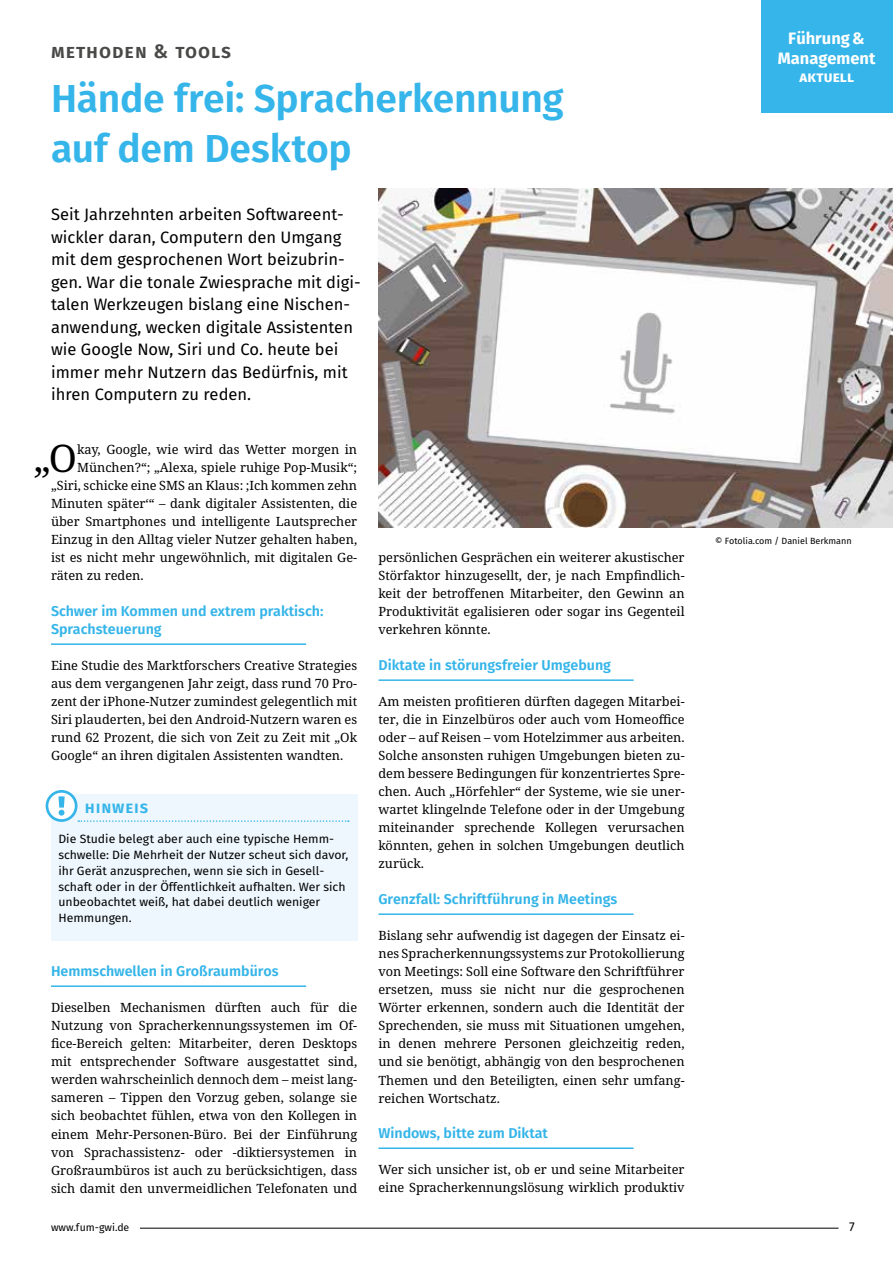
<style>
.page{position:relative;width:893px;height:1263px;background:#fff}
.page>*{position:absolute;margin:0;border:0;box-sizing:border-box;transform-origin:0 0}
.t1{font:600 39px/49.5px "Fira Sans";letter-spacing:-.005em;color:#35b5e9}
.t2{font:37.95px "Noto Serif";color:#000}
.t3{font:600 19.5px "Fira Sans";letter-spacing:.05em;color:#494948}
.t4{font:16.5px/22.5px "Fira Sans";color:#000}
.t5{font:700 16.5px/19.5px "Fira Sans";color:#fff;text-align:center}
.t6{font:600 16.5px "Fira Sans";color:#35b5e9}
.t7{font:700 15px "Fira Sans";letter-spacing:.01em;color:#fff}
.t8{font:600 14.25px/18px "Fira Sans";color:#35b5e9}
.t9{font:12.75px/18px "Noto Serif";color:#000;text-align:justify}
.t10{font:12.75px "Fira Sans";color:#000}
.t11{font:12px/15.9px "Fira Sans";color:#000}
.t12{font:10.5px "Fira Sans";color:#000}
.t13{font:9px "Fira Sans";color:#000}
</style>
<div class="page">
<hr style="left:140px;top:1228px;width:698px;height:1px;background:#000">
<div style="left:761px;top:0;width:132px;height:112px;background:#35b5e9"></div>
<div style="left:51px;top:794px;width:306px;height:146px;background:#eef7fd"></div>
<svg style="left:46px;top:790px;width:303px;height:32px"></svg>
<hr style="left:51px;top:643px;width:255px;height:2px;background:#35b5e9">
<hr style="left:51px;top:985px;width:255px;height:2px;background:#35b5e9">
<hr style="left:378px;top:679px;width:256px;height:2px;background:#35b5e9">
<hr style="left:378px;top:913px;width:256px;height:2px;background:#35b5e9">
<hr style="left:378px;top:1147px;width:256px;height:2px;background:#35b5e9">
<img style="left:378px;top:188px;width:515px;height:340px">
<h3 class="t3" style="left:51px;top:38px;width:137px">Methoden &amp; Too</h3>
<h3 class="t3" style="left:211px;top:38px;width:22px">ls</h3>
<h1 class="t1" style="left:51px;top:74px;width:514px">Hände frei: Spracherkennung auf dem Desktop</h1>
<p class="t4" style="left:51px;top:203px;width:311px">Seit Jahrzehnten arbeiten Softwareent&shy;wickler daran, Computern den Umgang mit dem gesprochenen Wort beizubrin&shy;gen. War die tonale Zwiesprache mit digi&shy;talen Werkzeugen bislang eine Nischen&shy;anwendung, wecken digitale Assistenten wie Google Now, Siri und Co. heute bei immer mehr Nutzern das Bedürfnis, mit ihren Computern zu reden.</p>
<h2 class="t2" style="left:34px;top:433px;width:45px">„O</h2>
<p class="t9" style="left:77px;top:440px;width:282px">kay, Google, wie wird das Wetter morgen in</p>
<p class="t9" style="left:77px;top:458px;width:282px">München?“; „Alexa, spiele ruhige Pop-Musik“;</p>
<p class="t9" style="left:51px;top:476px;width:308px">„Siri, schicke eine SMS an Klaus: ;Ich kommen zehn</p>
<p class="t9" style="left:51px;top:494px;width:308px">Minuten später‘“ – dank digitaler Assistenten, die</p>
<p class="t9" style="left:51px;top:512px;width:308px">über Smartphones und intelligente Lautsprecher</p>
<p class="t9" style="left:51px;top:530px;width:308px">Einzug in den Alltag vieler Nutzer gehalten haben,</p>
<p class="t9" style="left:51px;top:548px;width:308px">ist es nicht mehr ungewöhnlich, mit digitalen Ge-</p>
<p class="t9" style="left:51px;top:566px;width:94px">räten zu reden.</p>
<p class="t8" style="left:51px;top:602px;width:274px">Schwer im Kommen und extrem praktisch:<br>Sprachsteuerung</p>
<p class="t9" style="left:51px;top:656px;width:308px">Eine Studie des Marktforschers Creative Strategies aus dem vergangenen Jahr zeigt, dass rund 70 Pro&shy;zent der iPhone-Nutzer zumindest gelegentlich mit Siri plauderten, bei den Android-Nutzern waren es rund 62 Prozent, die sich von Zeit zu Zeit mit „Ok Google“ an ihren digitalen Assistenten wandten.</p>
<p class="t6" style="left:85px;top:795px;width:65px">Hi nweis</p>
<p class="t11" style="left:58px;top:831px;width:291px">Die Studie belegt aber auch eine typische Hemm&shy;schwelle: Die Mehrheit der Nutzer scheut sich davor, ihr Gerät anzusprechen, wenn sie sich in Gesell&shy;schaft oder in der Öffentlichkeit aufhalten. Wer sich unbeobachtet weiß, hat dabei deutlich weniger Hemmungen.</p>
<p class="t8" style="left:51px;top:962px;width:229px">Hemmschwellen in Großraumbüros</p>
<p class="t9" style="left:51px;top:998px;width:308px">Dieselben Mechanismen dürften auch für die Nutzung von Spracherkennungssystemen im Of&shy;fice-Bereich gelten: Mitarbeiter, deren Desktops mit entsprechender Software ausgestattet sind, werden wahrscheinlich dennoch dem – meist lang&shy;sameren – Tippen den Vorzug geben, solange sie sich beobachtet fühlen, etwa von den Kollegen in einem Mehr-Personen-Büro. Bei der Einführung von Sprachassistenz- oder -diktiersystemen in Großraumbüros ist auch zu berücksichtigen, dass sich damit den unvermeidlichen Telefonaten und</p>
<p class="t9" style="left:378px;top:548px;width:308px">persönlichen Gesprächen ein weiterer akustischer Störfaktor hinzugesellt, der, je nach Empfindlich&shy;keit der betroffenen Mitarbeiter, den Gewinn an Produktivität egalisieren oder sogar ins Gegenteil verkehren könnte.</p>
<p class="t8" style="left:378px;top:656px;width:234px">Diktate in störungsfreier Umgebung</p>
<p class="t9" style="left:378px;top:692px;width:308px">Am meisten profitieren dürften dagegen Mitarbei&shy;ter, die in Einzelbüros oder auch vom Homeoffice oder – auf Reisen – vom Hotelzimmer aus arbeiten.<br>Solche ansonsten ruhigen Umgebungen bieten zu&shy;dem bessere Bedingungen für konzentriertes Spre&shy;chen. Auch „Hörfehler“ der Systeme, wie sie uner&shy;wartet klingelnde Telefone oder in der Umgebung miteinander sprechende Kollegen verursachen könnten, gehen in solchen Umgebungen deutlich zurück.</p>
<p class="t8" style="left:378px;top:890px;width:240px">Grenzfall: Schriftführung in Meetings</p>
<p class="t9" style="left:378px;top:926px;width:308px">Bislang sehr aufwendig ist dagegen der Einsatz ei&shy;nes Spracherkennungssystems zur Protokollierung von Meetings: Soll eine Software den Schriftführer ersetzen, muss sie nicht nur die gesprochenen Wörter erkennen, sondern auch die Identität der Sprechenden, sie muss mit Situationen umgehen, in denen mehrere Personen gleichzeitig reden, und sie benötigt, abhängig von den besprochenen Themen und den Beteiligten, einen sehr umfang&shy;reichen Wortschatz.</p>
<p class="t8" style="left:378px;top:1124px;width:171px">Windows, bitte zum Diktat</p>
<p class="t9" style="left:378px;top:1160px;width:308px">Wer sich unsicher ist, ob er und seine Mitarbeiter eine Spracherkennungslösung wirklich produktiv</p>
<p class="t5" style="left:778px;top:29px;width:99px">Führung&amp;<br>Management</p>
<p class="t7" style="left:799px;top:67px;width:56px">aktuell</p>
<p class="t13" style="left:715px;top:535px;width:138px">© Fotolia.com / Daniel Berkmann</p>
<p class="t12" style="left:51px;top:1220px;width:80px">www.fum-gwi.de</p>
<p class="t10" style="left:849px;top:1217px;width:7px">7</p>
</div>
